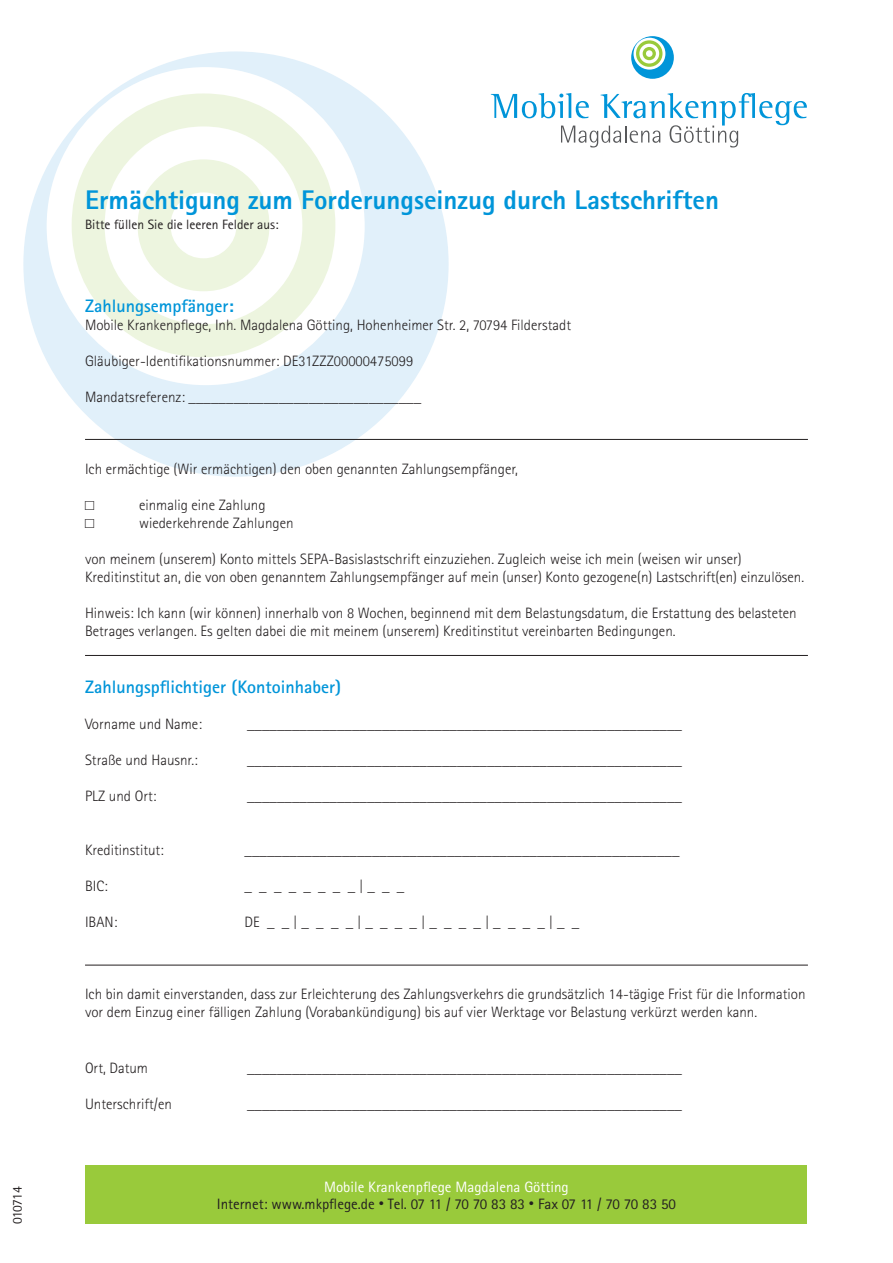
<style>
.page{position:relative;width:893px;height:1263px;background:#fff}
.page>*{position:absolute;margin:0;border:0;box-sizing:border-box;transform-origin:0 0}
.t1{font:800 27px "Rotis Sans Serif";color:#0095d9}
.t2{font:700 18px "Rotis Sans Serif";color:#0095d9}
.t3{font:300 15px/18px "Rotis Sans Serif";color:#231f20}
.t4{font:15px/16.5px "Rotis Sans Serif";color:#231f20;text-align:center}
.t5{font:15px "Courier New";color:#231f20}
.t6{font:13.5px "Rotis Sans Serif";color:#231f20}
.s1{color:#fff}
.s2{font-size:10.5px}
</style>
<div class="page">
<svg style="left:23px;top:51px;width:426px;height:426px;fill:#e1f0fa"></svg>
<svg style="left:72px;top:93px;width:263px;height:264px"></svg>
<svg style="left:491px;top:93px;width:316px;height:54px"></svg>
<svg style="left:631px;top:36px;width:43px;height:43px"></svg>
<div style="left:85px;top:1165px;width:722px;height:58px;background:#99ca3b"></div>
<hr style="left:85px;top:439px;width:723px;height:1px;background:#231f20">
<hr style="left:85px;top:655px;width:723px;height:1px;background:#231f20">
<hr style="left:85px;top:965px;width:723px;height:1px;background:#231f20">
<p class="t6" style="left:9px;top:1224px;width:39px;rotate:-90deg">010714</p>
<h1 class="t1" style="left:85px;top:183px;width:635px">Ermächtigung zum Forderungseinzug durch Lastschriften</h1>
<p class="t6" style="left:85px;top:216px;width:195px">Bitte füllen Sie die leeren Felder aus:</p>
<p class="t2" style="left:85px;top:294px;width:150px">Zahlungsempfänger:</p>
<p class="t3" style="left:85px;top:315px;width:487px">Mobile Krankenpflege, Inh. Magdalena Götting, Hohenheimer Str. 2, 70794 Filderstadt</p>
<p class="t3" style="left:85px;top:351px;width:330px">Gläubiger-Identifikationsnummer: DE31ZZZ00000475099</p>
<p class="t3" style="left:85px;top:387px;width:338px">Mandatsreferenz: _______________________________</p>
<p class="t3" style="left:85px;top:459px;width:434px">Ich ermächtige (Wir ermächtigen) den oben genannten Zahlungsempfänger,</p>
<p class="t5" style="left:85px;top:496px;width:10px">□</p>
<p class="t3" style="left:139px;top:495px;width:128px">einmalig eine Zahlung</p>
<p class="t5" style="left:85px;top:514px;width:10px">□</p>
<p class="t3" style="left:139px;top:513px;width:156px">wiederkehrende Zahlungen</p>
<p class="t3" style="left:85px;top:549px;width:721px">von meinem (unserem) Konto mittels SEPA-Basislastschrift einzuziehen. Zugleich weise ich mein (weisen wir unser)<br>Kreditinstitut an, die von oben genanntem Zahlungsempfänger auf mein (unser) Konto gezogene(n) Lastschrift(en) einzulösen.</p>
<p class="t3" style="left:85px;top:603px;width:713px">Hinweis: Ich kann (wir können) innerhalb von 8 Wochen, beginnend mit dem Belastungsdatum, die Erstattung des belasteten<br>Betrages verlangen. Es gelten dabei die mit meinem (unserem) Kreditinstitut vereinbarten Bedingungen.</p>
<p class="t2" style="left:85px;top:676px;width:257px">Zahlungspflichtiger (Kontoinhaber)</p>
<p class="t3" style="left:85px;top:715px;width:118px">Vorname und Name:</p>
<p class="t3" style="left:247px;top:715px;width:436px">__________________________________________________________</p>
<p class="t3" style="left:85px;top:751px;width:114px">Straße und Hausnr.:</p>
<p class="t3" style="left:247px;top:751px;width:436px">__________________________________________________________</p>
<p class="t3" style="left:85px;top:787px;width:73px">PLZ und Ort:</p>
<p class="t3" style="left:247px;top:787px;width:436px">__________________________________________________________</p>
<p class="t3" style="left:85px;top:841px;width:80px">Kreditinstitut:</p>
<p class="t3" style="left:245px;top:841px;width:436px">__________________________________________________________</p>
<p class="t3" style="left:85px;top:877px;width:24px">BIC:</p>
<p class="t3" style="left:245px;top:877px;width:161px">_ _ _ _ _ _ _ _ | _ _ _</p>
<p class="t3" style="left:85px;top:913px;width:34px">IBAN:</p>
<p class="t3" style="left:245px;top:913px;width:336px">DE _ _ | _ _ _ _ | _ _ _ _ | _ _ _ _ | _ _ _ _ | _ _</p>
<p class="t3" style="left:85px;top:985px;width:722px">Ich bin damit einverstanden, dass zur Erleichterung des Zahlungsverkehrs die grundsätzlich 14-tägige Frist für die Information vor dem Einzug einer fälligen Zahlung (Vorabankündigung) bis auf vier Werktage vor Belastung verkürzt werden kann.</p>
<p class="t3" style="left:85px;top:1059px;width:65px">Ort, Datum</p>
<p class="t3" style="left:247px;top:1059px;width:436px">__________________________________________________________</p>
<p class="t3" style="left:85px;top:1095px;width:88px">Unterschrift/en</p>
<p class="t3" style="left:247px;top:1095px;width:436px">__________________________________________________________</p>
<p class="t4" style="left:217px;top:1179px;width:461px"><span class="s1">Mobile Krankenpflege Magdalena Götting<br></span>Internet: www.mkpflege.de <span class="s2">•</span> Tel. 07 11 / 70 70 83 83 <span class="s2">•</span> Fax 07 11 / 70 70 83 50</p>
</div>
